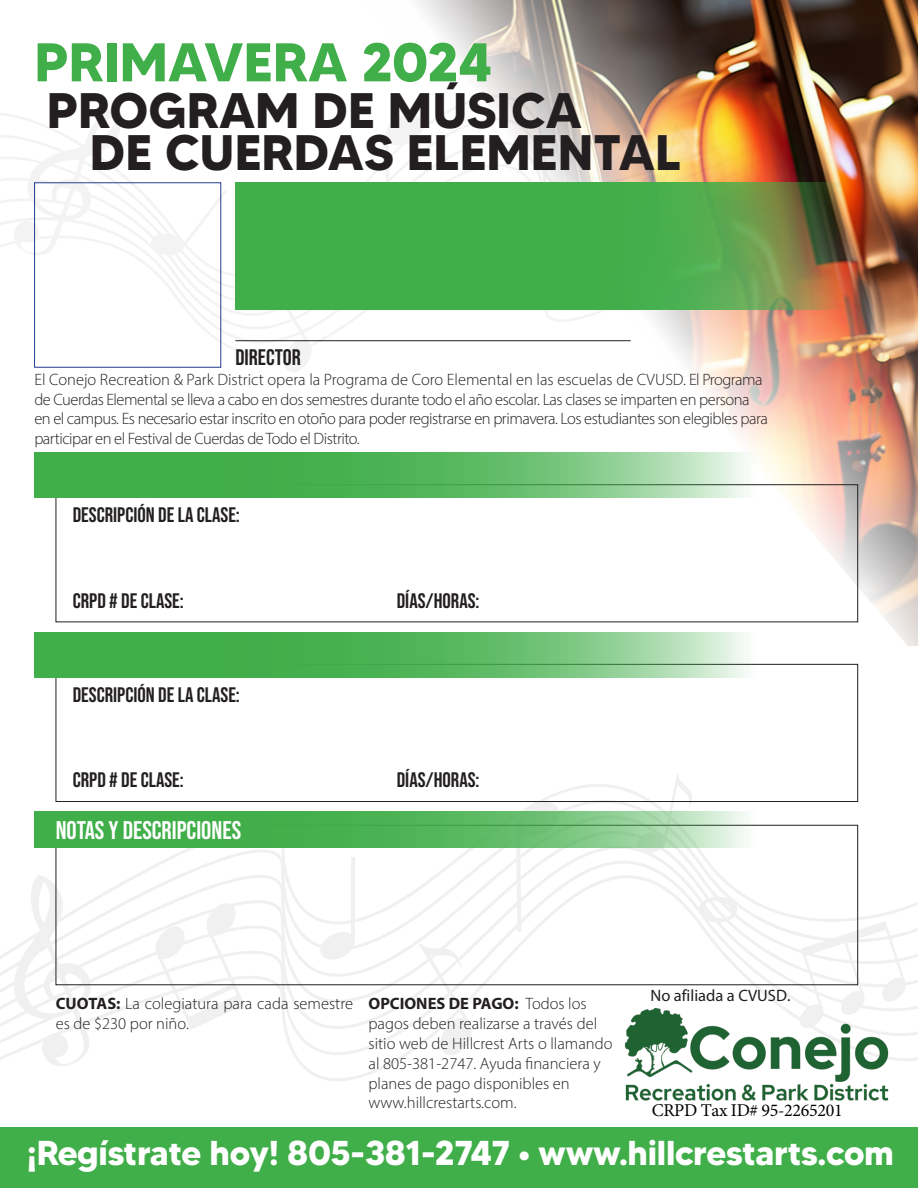
<style>
.page{position:relative;width:918px;height:1188px;background:#fff}
.page>*{position:absolute;margin:0;border:0;box-sizing:border-box;transform-origin:0 0}
.t1{font:700 54.3px "MADETOMMY";color:#40ae49}
.t2{font:700 49.8px "MADETOMMY";color:#231f20}
.t3{font:700 34.5px "MADETOMMY";letter-spacing:-.01em;color:#fff}
.t4{font:25.5px "Bebas Neue";color:#fff}
.t5{font:22.5px "Bebas Neue";color:#231f20}
.t6{font:21px "Bebas Neue";color:#231f20}
.t7{font:18px "Minion Pro";letter-spacing:-.02em;color:#000}
.t8{font:300 16.5px/19.8px "Myriad Pro";letter-spacing:-.02em;color:#231f20}
.t9{font:300 16.5px/19.8px "Myriad Pro";color:#231f20}
.t10{font:16.5px "Myriad Pro";color:#221e1f}
.s1{font-weight:700}
.s2{font-family:"Myriad Hebrew";font-style:italic}
</style>
<div class="page">
<svg style="left:34px;top:810px;width:825px;height:16px"></svg>
<svg style="left:55px;top:857px;width:804px;height:15px"></svg>
<svg style="left:0;top:872px;width:918px;height:209px"></svg>
<svg style="left:798px;top:921px;width:109px;height:109px"></svg>
<svg style="left:516px;top:802px;width:46px;height:130px"></svg>
<svg style="left:154px;top:901px;width:91px;height:129px"></svg>
<svg style="left:9px;top:875px;width:83px;height:192px"></svg>
<svg style="left:318px;top:930px;width:39px;height:31px"></svg>
<hr style="left:352px;top:857px;width:3px;height:84px;background:#000">
<svg style="left:699px;top:897px;width:38px;height:25px"></svg>
<svg style="left:419px;top:943px;width:54px;height:115px"></svg>
<svg style="left:635px;top:774px;width:61px;height:81px"></svg>
<svg style="left:0;top:113px;width:357px;height:164px"></svg>
<svg style="left:13px;top:108px;width:111px;height:148px"></svg>
<svg style="left:150px;top:190px;width:77px;height:67px"></svg>
<svg style="left:265px;top:310px;width:48px;height:62px"></svg>
<img style="left:357px;top:0;width:561px;height:646px">
<svg style="left:235px;top:183px;width:644px;height:127px;background:#51a148"></svg>
<div style="left:34px;top:183px;width:187px;height:184px;border:1px solid #253f8e"></div>
<hr style="left:235px;top:340px;width:396px;height:1px;background:#231f20">
<div style="left:0;top:1128px;width:918px;height:60px;background:#40ae49"></div>
<img style="left:614px;top:985px;width:286px;height:116px">
<svg style="left:34px;top:812px;width:736px;height:36px;background:#67bd6e"></svg>
<div style="left:56px;top:664px;width:802px;height:138px;border:1px solid #231f20"></div>
<svg style="left:34px;top:452px;width:736px;height:46px;background:#67be6e"></svg>
<svg style="left:34px;top:632px;width:736px;height:45px;background:#67be6e"></svg>
<p class="t1" style="left:34px;top:28px;width:460px">PRIMAVERA 2024</p>
<p class="t2" style="left:47px;top:79px;width:537px">PROGRAM DE MÚSICA</p>
<p class="t2" style="left:90px;top:122px;width:593px">DE CUERDAS ELEMENTAL</p>
<p class="t5" style="left:235px;top:345px;width:67px">DIRECTOR</p>
<p class="t8" style="left:34px;top:369px;width:735px">El Conejo Recreation &amp; Park District opera la Programa de Coro Elemental en las escuelas de CVUSD. El Programa de Cuerdas Elemental se lleva a cabo en dos semestres durante todo el año escolar. Las clases se imparten en persona en el campus. Es necesario estar inscrito en otoño para poder registrarse en primavera. Los estudiantes son elegibles para participar en el Festival de Cuerdas de Todo el Distrito.</p>
<p class="t6" style="left:73px;top:503px;width:169px">DESCRIPCIÓN DE LA CLASE:</p>
<p class="t6" style="left:73px;top:589px;width:113px">CRPD # DE CLASE:</p>
<p class="t6" style="left:397px;top:589px;width:84px">DÍAS/HORAS:</p>
<p class="t6" style="left:73px;top:683px;width:169px">DESCRIPCIÓN DE LA CLASE:</p>
<p class="t6" style="left:73px;top:768px;width:113px">CRPD # DE CLASE:</p>
<p class="t6" style="left:397px;top:768px;width:84px">DÍAS/HORAS:</p>
<p class="t4" style="left:56px;top:816px;width:187px">NOTAS Y DESCRIPCIONES</p>
<p class="t10" style="left:650px;top:985px;width:141px">No afiliada a CVUSD.</p>
<p class="t9" style="left:56px;top:994px;width:299px"><span class="s1">CUOTAS:</span> La colegiatura para cada semestre es de $230 por niño.</p>
<p class="t9" style="left:369px;top:994px;width:245px"><span class="s1">OPCIONES DE PAGO:</span> Todos los pagos deben realizarse a través del sitio web de Hillcrest Arts o llamando al 805-381-2747. Ayuda financiera y planes de pago disponibles en</p>
<p class="t9" style="left:369px;top:1093px;width:150px">www.hillcrestarts.com.</p>
<p class="t3" style="left:27px;top:1132px;width:869px">¡Regístrate hoy! 805-381-2747 <span class="s2">•</span> www.hillcrestarts.com</p>
<p class="t7" style="left:652px;top:1098px;width:192px">CRPD Tax ID# 95-2265201</p>
</div>
